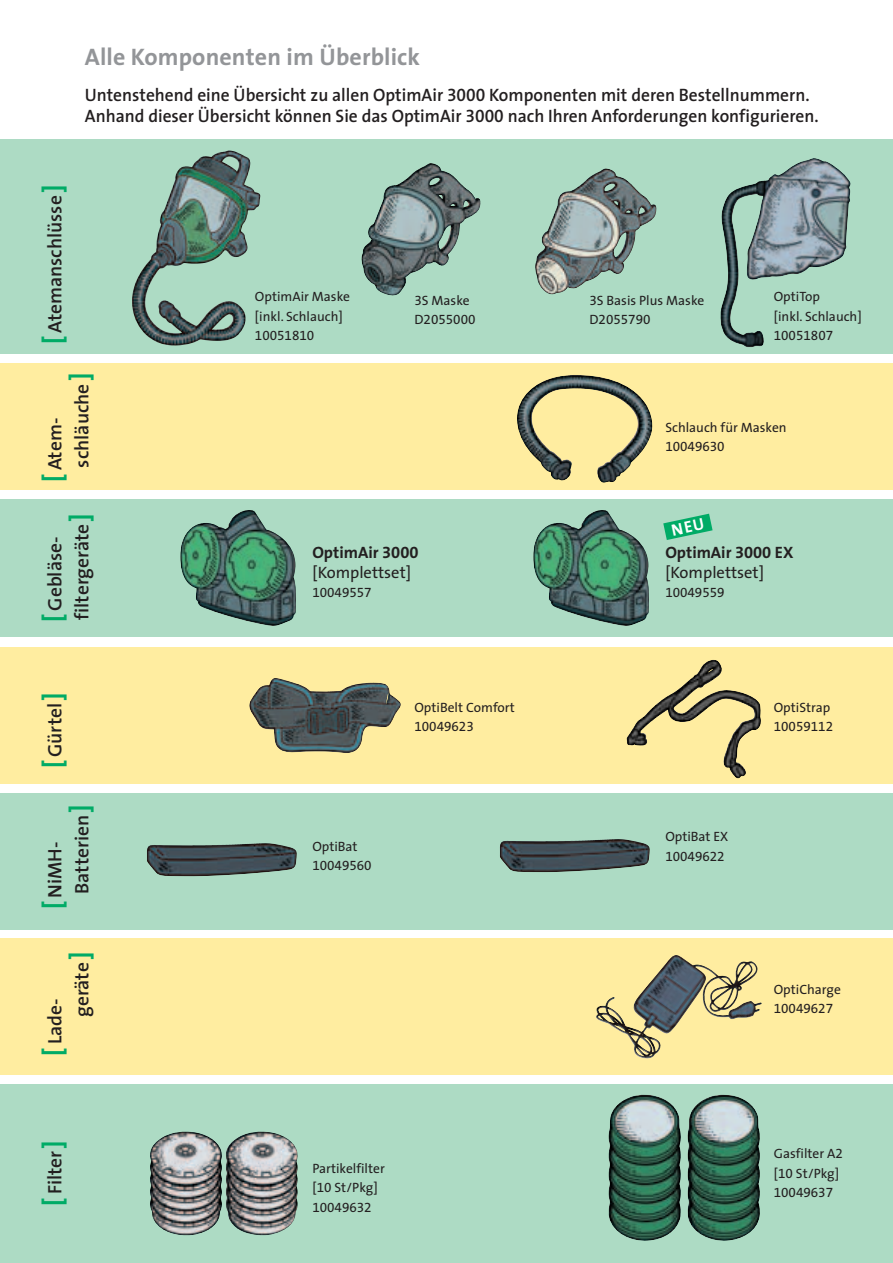
<style>
.page{position:relative;width:893px;height:1263px;background:#fff}
.page>*{position:absolute;margin:0;border:0;box-sizing:border-box;transform-origin:0 0}
.t1{font:700 24px "The Sans Spezial";letter-spacing:.005em;color:#939598}
.t2{font:600 19.5px/27px "The Sans";color:#231f20}
.t3{font:600 18px/21px "The Sans";color:#231f20}
.t4{font:700 16.5px "The Sans Spezial";color:#231f20}
.t5{font:16.5px "The Sans Spezial";color:#231f20}
.t6{font:13.5px/19.5px "The Sans Spezial";color:#231f20}
.s1{font-family:"The Sans Semi Bold Expert";font-weight:400}
.s2{font-family:"The Sans Spezial";font-weight:700;font-size:25.5px;color:#00ab66}
</style>
<div class="page">
<div style="left:0;top:139px;width:893px;height:215px;background:#addbc4"></div>
<div style="left:0;top:500px;width:893px;height:137px;background:#addbc4"></div>
<div style="left:0;top:647px;width:893px;height:136px;background:#ffeda0"></div>
<div style="left:0;top:793px;width:893px;height:137px;background:#addbc4"></div>
<div style="left:0;top:939px;width:893px;height:136px;background:#ffeda0"></div>
<div style="left:0;top:1085px;width:893px;height:178px;background:#addbc4"></div>
<div style="left:0;top:363px;width:893px;height:127px;background:#ffeda0"></div>
<img style="left:249px;top:678px;width:152px;height:75px">
<img style="left:147px;top:843px;width:150px;height:33px">
<img style="left:180px;top:510px;width:116px;height:116px">
<img style="left:596px;top:962px;width:166px;height:72px">
<img style="left:517px;top:375px;width:136px;height:108px">
<img style="left:626px;top:660px;width:135px;height:119px">
<img style="left:608px;top:1095px;width:152px;height:146px">
<img style="left:150px;top:1132px;width:148px;height:104px">
<img style="left:361px;top:163px;width:120px;height:133px">
<img style="left:535px;top:168px;width:122px;height:126px">
<img style="left:132px;top:150px;width:129px;height:196px">
<img style="left:720px;top:158px;width:131px;height:189px">
<img style="left:533px;top:510px;width:116px;height:116px">
<img style="left:500px;top:839px;width:150px;height:33px">
<svg style="left:663px;top:514px;width:49px;height:26px"></svg>
<h1 class="t1" style="left:85px;top:46px;width:337px">Alle Komponenten im Überblick</h1>
<h3 class="t3" style="left:85px;top:86px;width:735px">Untenstehend eine Übersicht zu allen OptimAir <span class="s1">3000</span> Komponenten mit deren Bestellnummern.<br>Anhand dieser Übersicht können Sie das OptimAir <span class="s1">3000</span> nach Ihren Anforderungen konfigurieren.</h3>
<h2 class="t2" style="left:43px;top:344px;width:161px;rotate:-90deg"><span class="s2">[</span>Atemanschlüsse<span class="s2">]</span></h2>
<p class="t6" style="left:255px;top:288px;width:97px">OptimAir Maske [inkl. Schlauch]<br>10051810</p>
<p class="t6" style="left:774px;top:288px;width:89px">OptiTop<br>[inkl. Schlauch]<br>10051807</p>
<p class="t6" style="left:414px;top:292px;width:63px">3S Maske<br>D2055000</p>
<p class="t6" style="left:589px;top:292px;width:116px">3S Basis Plus Maske<br>D2055790</p>
<h2 class="t2" style="left:43px;top:468px;width:96px;text-indent:-14px;rotate:-90deg"><span class="s2">[</span>Atem&shy;schläuche<span class="s2">]</span></h2>
<h2 class="t2" style="left:43px;top:622px;width:110px;rotate:-90deg"><span class="s2">[</span>Gebläse&shy;filtergeräte<span class="s2">]</span></h2>
<h2 class="t2" style="left:43px;top:768px;width:77px;rotate:-90deg"><span class="s2">[</span>Gürtel<span class="s2">]</span></h2>
<h2 class="t2" style="left:43px;top:894px;width:91px;text-indent:-15px;rotate:-90deg"><span class="s2">[</span> NiMH-<br>Batterien<span class="s2">]</span></h2>
<h2 class="t2" style="left:43px;top:1017px;width:67px;text-indent:-39px;rotate:-90deg"><span class="s2">[</span> Lade&shy;geräte<span class="s2">]</span></h2>
<h2 class="t2" style="left:43px;top:1206px;width:67px;rotate:-90deg"><span class="s2">[</span> Filter<span class="s2">]</span></h2>
<p class="t4" style="left:312px;top:545px;width:108px">OptimAir 3000</p>
<p class="t5" style="left:312px;top:566px;width:100px">[Komplettset]</p>
<p class="t6" style="left:312px;top:584px;width:61px">10049557</p>
<p class="t6" style="left:414px;top:699px;width:102px">OptiBelt Comfort<br>10049623</p>
<p class="t6" style="left:312px;top:838px;width:61px">OptiBat<br>10049560</p>
<p class="t6" style="left:312px;top:1159px;width:74px">Partikelfilter [10 St/Pkg]<br>10049632</p>
<p class="t6" style="left:665px;top:418px;width:123px">Schlauch für Masken<br>10049630</p>
<p class="t4" style="left:665px;top:545px;width:130px">OptimAir 3000 EX</p>
<p class="t5" style="left:665px;top:566px;width:100px">[Komplettset]</p>
<p class="t6" style="left:665px;top:584px;width:61px">10049559</p>
<p class="t6" style="left:665px;top:828px;width:64px">OptiBat EX<br>10049622</p>
<p class="t6" style="left:774px;top:699px;width:61px">OptiStrap<br>10059112</p>
<p class="t6" style="left:774px;top:981px;width:69px">OptiCharge<br>10049627</p>
<p class="t6" style="left:774px;top:1145px;width:71px">Gasfilter A2 [10 St/Pkg]<br>10049637</p>
</div>
